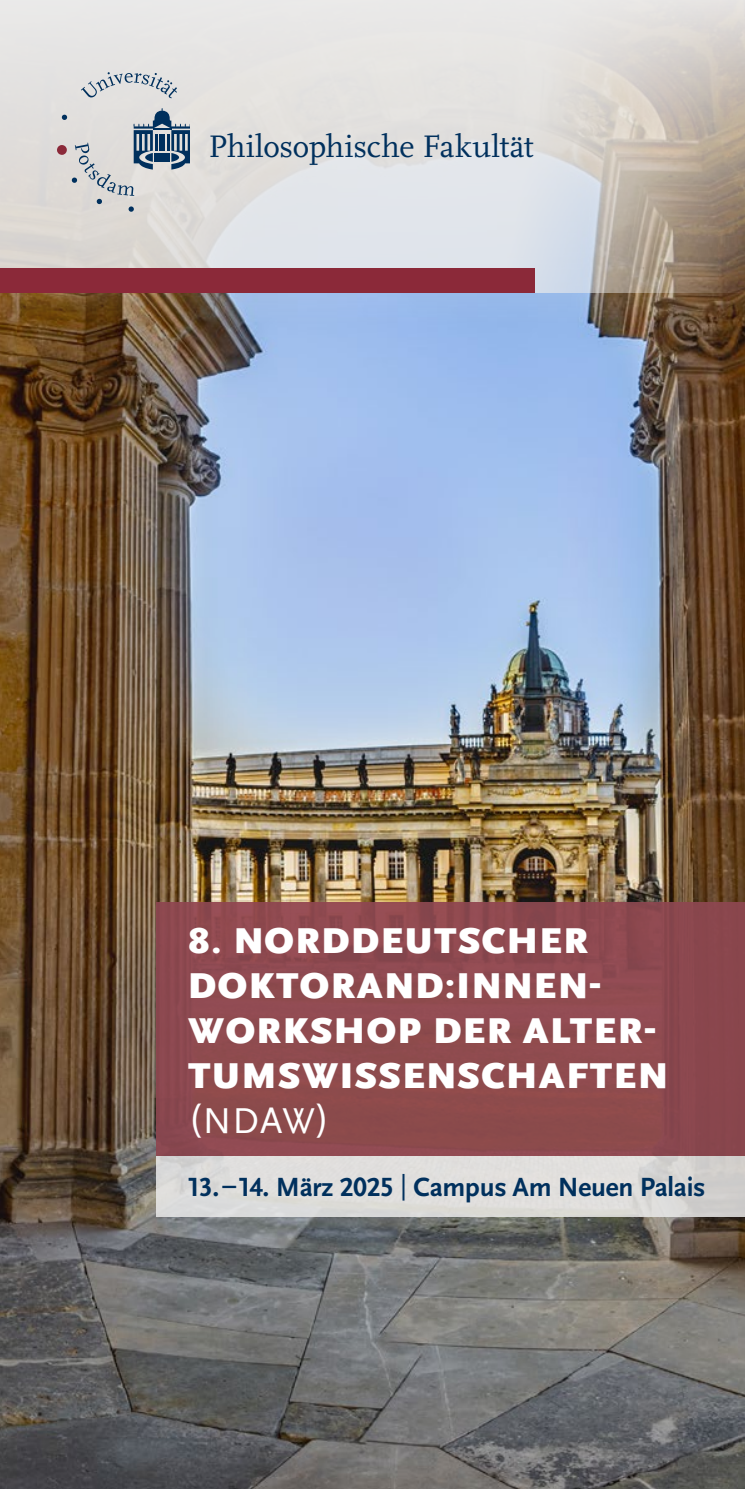
<style>
.page{position:relative;width:745px;height:1489px;background:#fff}
.page>*{position:absolute;margin:0;border:0;box-sizing:border-box;transform-origin:0 0}
.t1{font:900 37.5px/45px "Scala Sans Pro";letter-spacing:.04em;color:#fff}
.t2{font:37.5px "Scala Sans Pro";color:#fff}
.t3{font:32.5px "Scala Pro";letter-spacing:-.005em;color:#00305d}
.t4{font:700 27.5px "Scala Sans Pro";letter-spacing:-.01em;color:#00305d}
.s1{font-weight:400}
</style>
<div class="page">
<img style="left:0;top:293px;width:744px;height:1195px">
<svg style="left:0;top:0;width:744px;height:293px;fill:#e1e2e0"></svg>
<div style="left:0;top:268px;width:534px;height:25px;background:#8b2939"></div>
<div style="left:57px;top:145px;width:10px;height:10px;background:#8b2939;border-radius:50%"></div>
<svg style="left:81px;top:72px;width:96px;height:26px"></svg>
<svg style="left:61px;top:108px;width:129px;height:104px"></svg>
<div style="left:156px;top:902px;width:588px;height:314px;background:linear-gradient(to right,#dfdfde,#dad8d5)"></div>
<div style="left:156px;top:902px;width:588px;height:253px;background:#8d4b4f"></div>
<p class="t3" style="left:208px;top:128px;width:326px">Philosophische Fakultät</p>
<p class="t1" style="left:188px;top:918px;width:480px">8. NORDDEUTSCHER<br>DOKTORAND:INNEN-<br>WORKSHOP DER ALTER-<br>TUMSWISSENSCHAFTEN</p>
<p class="t2" style="left:188px;top:1098px;width:143px">(NDAW)</p>
<p class="t4" style="left:188px;top:1171px;width:518px">13.–14. März 2025 <span class="s1">|</span> Campus Am Neuen Palais</p>
</div>
